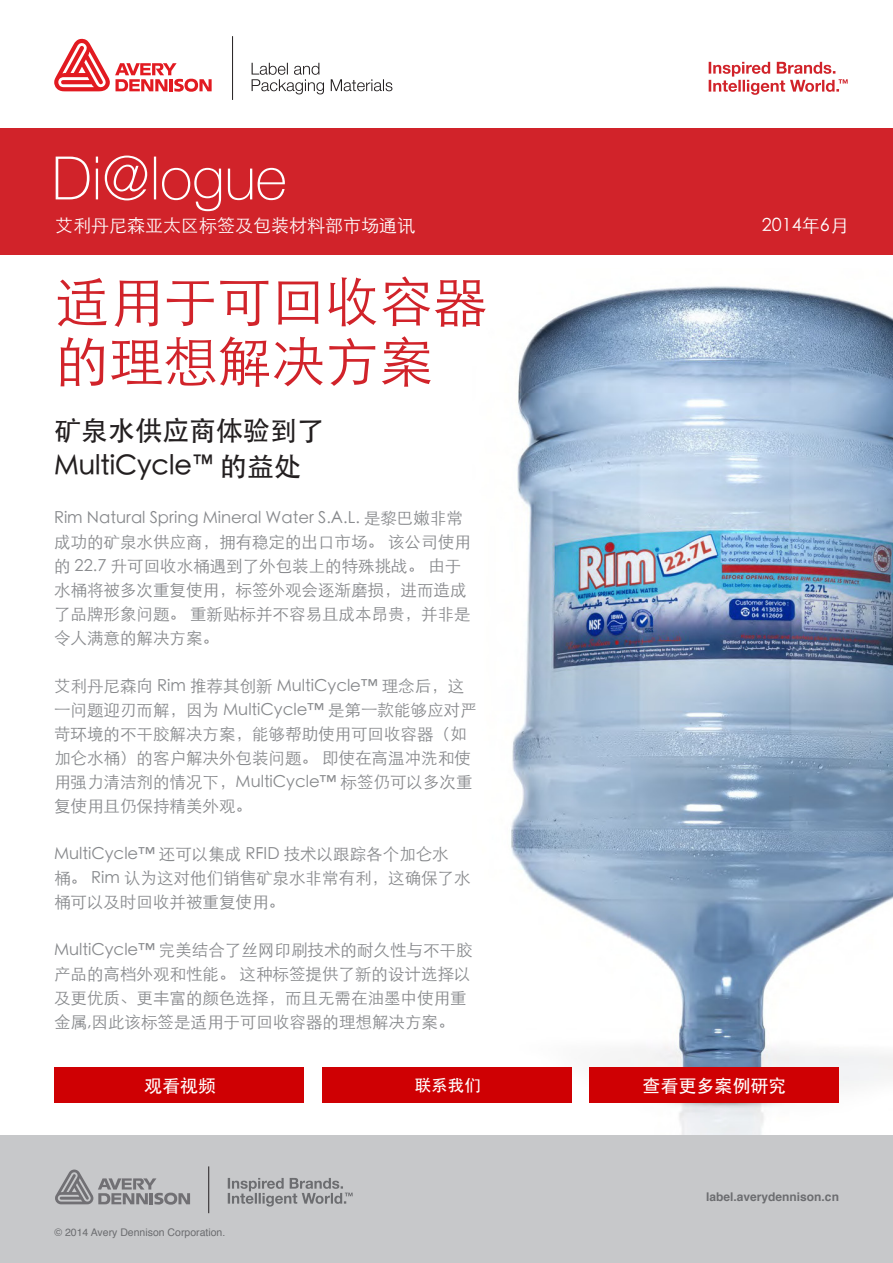
<style>
.page{position:relative;width:893px;height:1263px;background:#fff}
.page>*{position:absolute;margin:0;border:0;box-sizing:border-box;transform-origin:0 0}
.t1{font:300 54px/60px "ST Heiti SC";color:#d1232a}
.t2{font:500 27px/36px "ST Heiti SC";color:#231f20}
.t3{font:300 18px "ST Heiti SC";color:#fff}
.t4{font:500 18px "ST Heiti SC";color:#fff}
.t5{font:300 18px "ST Heiti TC";color:#fff}
.t6{font:300 16.5px/24px "ST Heiti SC";color:#87898c}
.t7{font:500 16.5px "ST Heiti SC";color:#fff}
.t8{font:700 12px "Helvetica";color:#6c6d70}
.t9{font:10.5px "Helvetica";color:#6c6d70}
</style>
<div class="page">
<img style="left:511px;top:286px;width:382px;height:849px">
<div style="left:0;top:128px;width:893px;height:127px;background:#d1232a"></div>
<svg style="left:56px;top:156px;width:229px;height:55px"></svg>
<svg style="left:54px;top:38px;width:158px;height:54px"></svg>
<svg style="left:252px;top:63px;width:140px;height:31px"></svg>
<hr style="left:232px;top:36px;width:1px;height:64px;background:#231f20">
<svg style="left:709px;top:62px;width:139px;height:33px"></svg>
<div style="left:0;top:1135px;width:893px;height:128px;background:#c7c8ca"></div>
<hr style="left:208px;top:1166px;width:1px;height:47px;background:#231f20">
<svg style="left:55px;top:1169px;width:135px;height:36px"></svg>
<svg style="left:228px;top:1178px;width:125px;height:28px"></svg>
<div style="left:322px;top:1067px;width:249px;height:36px;background:#cf0003"></div>
<div style="left:590px;top:1067px;width:249px;height:36px;background:#cf0003"></div>
<div style="left:54px;top:1067px;width:250px;height:36px;background:#cf0003"></div>
<p class="t3" style="left:55px;top:210px;width:362px">艾利丹尼森亚太区标签及包装材料部市场通讯</p>
<h1 class="t1" style="left:55px;top:266px;width:434px">适用于可回收容器的理想解决方案</h1>
<h2 class="t2" style="left:54px;top:411px;width:271px">矿泉水供应商体验到了<br>MultiCycle™ 的益处</h2>
<p class="t6" style="left:54px;top:504px;width:418px">Rim Natural Spring Mineral Water S.A.L. 是黎巴嫩非常成功的矿泉水供应商，拥有稳定的出口市场。 该公司使用的 22.7 升可回收水桶遇到了外包装上的特殊挑战。 由于水桶将被多次重复使用，标签外观会逐渐磨损，进而造成了品牌形象问题。 重新贴标并不容易且成本昂贵，并非是令人满意的解决方案。</p>
<p class="t6" style="left:54px;top:672px;width:424px">艾利丹尼森向 Rim 推荐其创新 MultiCycle™ 理念后，这一问题迎刃而解，因为 MultiCycle™ 是第一款能够应对严苛环境的不干胶解决方案，能够帮助使用可回收容器（如加仑水桶）的客户解决外包装问题。 即使在高温冲洗和使用强力清洁剂的情况下，MultiCycle™ 标签仍可以多次重复使用且仍保持精美外观。</p>
<p class="t6" style="left:54px;top:840px;width:418px">MultiCycle™ 还可以集成 RFID 技术以跟踪各个加仑水<br>桶。 Rim 认为这对他们销售矿泉水非常有利，这确保了水桶可以及时回收并被重复使用。</p>
<p class="t6" style="left:54px;top:936px;width:420px">MultiCycle™ 完美结合了丝网印刷技术的耐久性与不干胶产品的高档外观和性能。 这种标签提供了新的设计选择以及更优质、更丰富的颜色选择，而且无需在油墨中使用重金属,因此该标签是适用于可回收容器的理想解决方案。</p>
<p class="t5" style="left:762px;top:210px;width:87px">2014年6月</p>
<p class="t4" style="left:144px;top:1075px;width:73px">观看视频</p>
<p class="t9" style="left:54px;top:1224px;width:172px">© 2014 Avery Dennison Corporation.</p>
<p class="t7" style="left:415px;top:1076px;width:67px">联系我们</p>
<p class="t4" style="left:642px;top:1076px;width:146px">查看更多案例研究</p>
<p class="t8" style="left:706px;top:1187px;width:134px">label.averydennison.cn</p>
</div>
